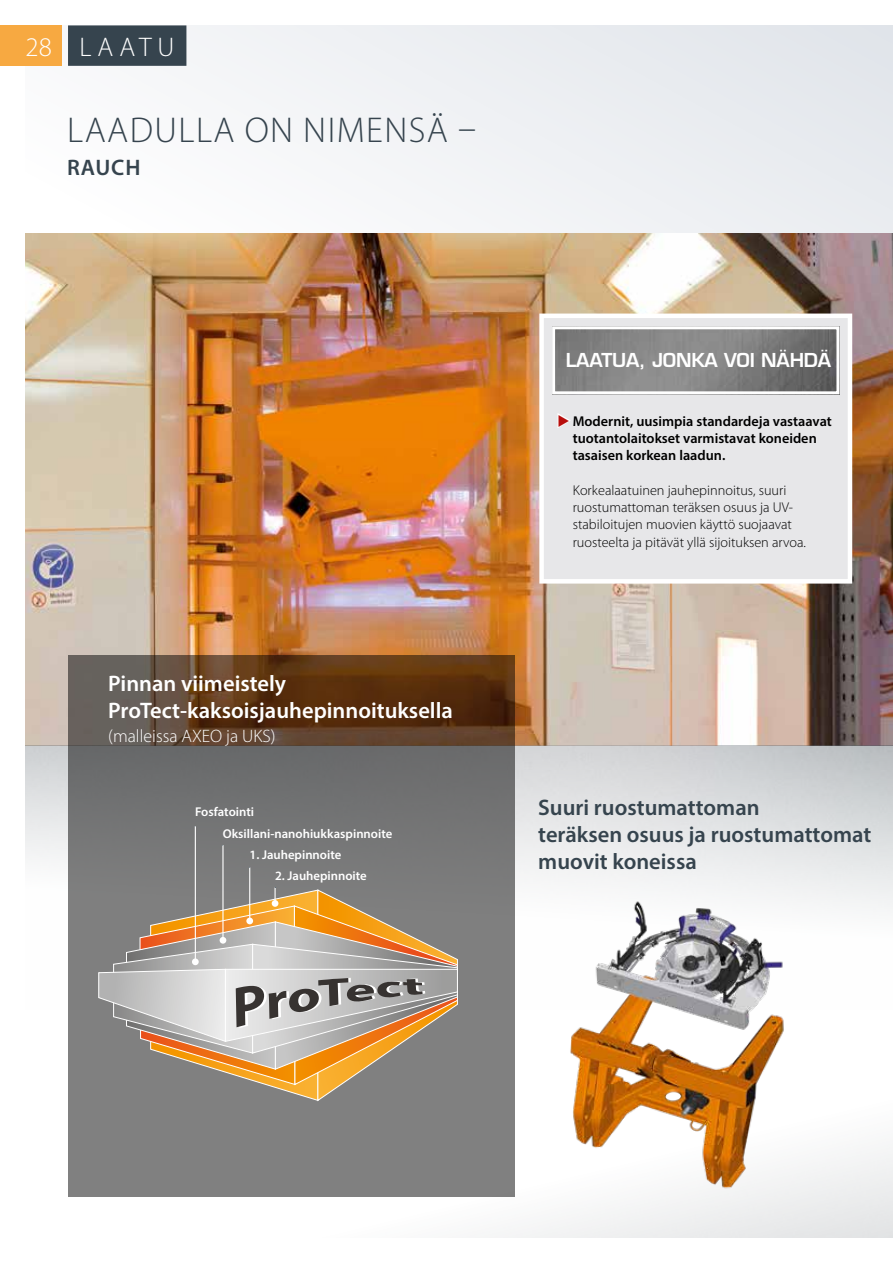
<style>
.page{position:relative;width:893px;height:1263px;background:#fff}
.page>*{position:absolute;margin:0;border:0;box-sizing:border-box;transform-origin:0 0}
.t1{font:300 36px "Myriad Pro";letter-spacing:.04em;color:#36444e}
.t2{font:300 27px "Myriad Pro";letter-spacing:.22em;color:#fff}
.t3{font:600 22.5px/27px "Myriad Pro";color:#36444e}
.t4{font:600 22.5px/27px "Myriad Pro";color:#fff}
.t5{font:600 18.75px "Eurostile LT Std";letter-spacing:-.01em;color:#fff}
.t6{font:300 18px "Myriad Pro";color:#fff}
.t7{font:300 14.25px/17.2px "Myriad Pro";color:#000}
.t8{font:600 14.25px/17.2px "Myriad Pro";color:#000}
.t9{font:600 12.75px/21.3px "Myriad Pro";color:#fff}
.s1{color:#fff}
</style>
<div class="page">
<div style="left:26px;top:26px;width:867px;height:720px;background:linear-gradient(to right,#fdfdfd,#e4e8ed)"></div>
<div style="left:0;top:26px;width:62px;height:40px;background:#f7a941"></div>
<div style="left:68px;top:25px;width:118px;height:41px;background:#36444e"></div>
<img style="left:26px;top:234px;width:867px;height:525px">
<div style="left:539px;top:314px;width:313px;height:270px;background:#e7e7e9;border:4px solid #fff"></div>
<img style="left:556px;top:330px;width:279px;height:60px">
<div style="left:552px;top:326px;width:287px;height:68px;border:3px solid #fff"></div>
<img style="left:556px;top:894px;width:247px;height:302px">
<svg style="left:68px;top:655px;width:446px;height:541px;background:#726b65"></svg>
<hr style="left:195px;top:826px;width:1px;height:136px;background:#fff">
<hr style="left:222px;top:845px;width:2px;height:95px;background:#fff">
<hr style="left:249px;top:867px;width:1px;height:54px;background:#fff">
<svg style="left:98px;top:887px;width:360px;height:214px;background:#b09e88"></svg>
<div style="left:272px;top:900px;width:6px;height:7px;background:#fff;border-radius:50%"></div>
<h2 class="t2" style="left:26px;top:32px;width:151px">28 LAATU</h2>
<h1 class="t1" style="left:67px;top:110px;width:410px">LAADULLA ON NIMENSÄ –</h1>
<h3 class="t3" style="left:67px;top:154px;width:75px">RAUCH</h3>
<h3 class="t4" style="left:108px;top:670px;width:346px">Pinnan viimeistely<br>ProTect-kaksoisjauhepinnoituksella</h3>
<p class="t6" style="left:108px;top:726px;width:169px">(malleissa AXEO ja UKS)</p>
<p class="t9" style="left:223px;top:801px;width:171px;text-indent:-28px">Fosfatointi<br>Oksillani-nanohiukkaspinnoite</p>
<p class="t9" style="left:250px;top:843px;width:93px">1. Jauhepinnoite</p>
<p class="t9" style="left:275px;top:864px;width:93px">2. Jauhepinnoite</p>
<h3 class="t5" style="left:566px;top:349px;width:267px">LAATUA, JONKA VOI NÄHDÄ</h3>
<p class="t8" style="left:573px;top:412px;width:261px;text-indent:-15px"><span class="s1">◆</span> Modernit, uusimpia standardeja vastaavat tuotantolaitokset varmistavat koneiden tasaisen korkean laadun.</p>
<p class="t7" style="left:573px;top:482px;width:235px">Korkealaatuinen jauhepinnoitus, suuri ruostumattoman teräksen osuus ja UV&shy;stabiloitujen muovien käyttö suojaavat ruosteelta ja pitävät yllä sijoituksen arvoa.</p>
<h3 class="t3" style="left:538px;top:794px;width:335px">Suuri ruostumattoman<br>teräksen osuus ja ruostumattomat muovit koneissa</h3>
</div>
